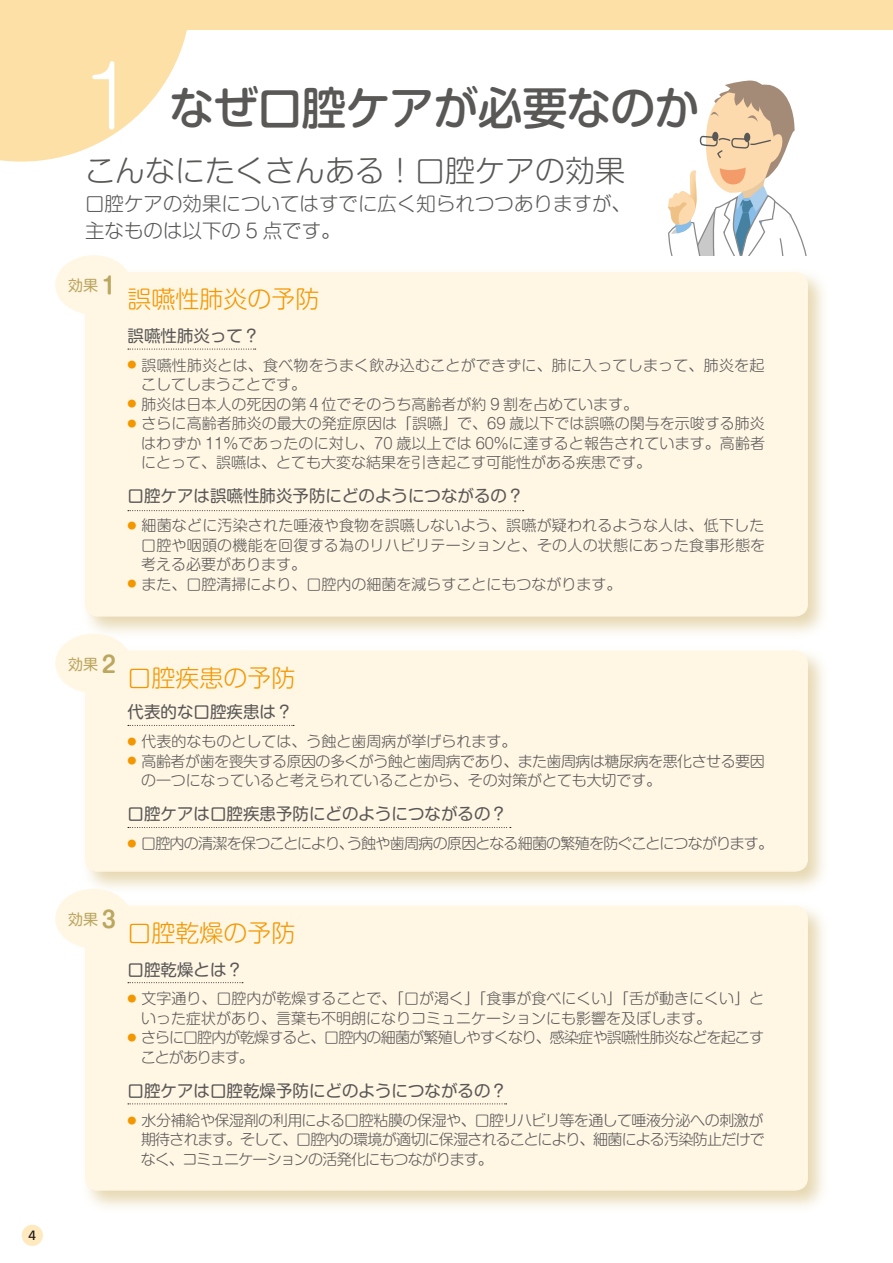
<style>
.page{position:relative;width:893px;height:1263px;background:#fff}
.page>*{position:absolute;margin:0;border:0;box-sizing:border-box;transform-origin:0 0}
.t1{font:82.5px "Shin M Go Pro Light 90 pv RKSJ H";color:#fff}
.t2{font:45px "Shin M Go Pro Medium 90 pv RKSJ H";letter-spacing:-.02em;color:#595857}
.t3{font:30px "Shin M Go Pro Light 90 pv RKSJ H";color:#595857}
.t4{font:24px "Shin M Go Pro Light 90 pv RKSJ H";color:#f39700}
.t5{font:19.5px/27px "Shin M Go Pro Light 90 pv RKSJ H";color:#595857}
.t6{font:16.5px "Shin M Go Pro Regular 90 pv RKSJ H";color:#595857}
.t7{font:15px/19.5px "Shin M Go Pro Light 90 pv RKSJ H";color:#595857;text-align:justify}
.t8{font:15px/19.5px "Shin M Go Pro Light 90 pv RKSJ H";letter-spacing:-.055em;color:#595857}
.t9{font:15px/19.5px "Shin M Go Pro Light 90 pv RKSJ H";letter-spacing:-.03em;color:#595857}
.t10{font:15px "Shin M Go Pro Regular 90 pv RKSJ H";color:#bba75f}
.t11{font:13.5px "Frutiger";color:#231916}
.s1{font-family:"Shin M Go Pro De Bold 90 pv RKSJ H";font-size:22.5px}
</style>
<div class="page">
<div style="left:22px;top:1225px;width:21px;height:21px;background:#feeabe;border-radius:50%"></div>
<div style="left:85px;top:272px;width:723px;height:345px;background:#fff6e4;border-radius:13px"></div>
<div style="left:85px;top:651px;width:723px;height:221px;background:#fff6e4;border-radius:13px"></div>
<div style="left:85px;top:906px;width:723px;height:285px;background:#fff6e4;border-radius:13px"></div>
<div style="left:0;top:0;width:893px;height:30px;background:#fde0a6"></div>
<svg style="left:0;top:30px;width:187px;height:132px"></svg>
<div style="left:55px;top:634px;width:77px;height:59px;background:#fff6e4;border-radius:50%"></div>
<div style="left:55px;top:889px;width:77px;height:59px;background:#fff6e4;border-radius:50%"></div>
<div style="left:55px;top:255px;width:77px;height:60px;background:#fff6e4;border-radius:50%"></div>
<svg style="left:128px;top:349px;width:128px;height:1px"></svg>
<svg style="left:128px;top:725px;width:166px;height:1px"></svg>
<svg style="left:128px;top:982px;width:115px;height:1px"></svg>
<svg style="left:128px;top:1103px;width:379px;height:1px"></svg>
<svg style="left:128px;top:510px;width:396px;height:1px"></svg>
<svg style="left:128px;top:827px;width:383px;height:1px"></svg>
<svg style="left:668px;top:80px;width:139px;height:175px"></svg>
<p class="t11" style="left:29px;top:1230px;width:9px">4</p>
<h1 class="t1" style="left:85px;top:66px;width:52px">1</h1>
<h2 class="t2" style="left:170px;top:91px;width:531px">なぜ口腔ケアが必要なのか</h2>
<h3 class="t3" style="left:85px;top:159px;width:541px">こんなにたくさんある！口腔ケアの効果</h3>
<h3 class="t5" style="left:85px;top:193px;width:547px">口腔ケアの効果についてはすでに広く知られつつありますが、主なものは以下の 5 点です。</h3>
<p class="t10" style="left:68px;top:280px;width:49px">効果 <span class="s1">1</span></p>
<h3 class="t4" style="left:128px;top:290px;width:194px">誤嚥性肺炎の予防</h3>
<p class="t6" style="left:128px;top:330px;width:134px">誤嚥性肺炎って？</p>
<p class="t7" style="left:141px;top:357px;width:625px;text-indent:-14px"><sup>●</sup> 誤嚥性肺炎とは、食べ物をうまく飲み込むことができずに、肺に入ってしまって、肺炎を起こしてしまうことです。</p>
<p class="t7" style="left:128px;top:396px;width:512px"><sup>●</sup> 肺炎は日本人の死因の第４位でそのうち高齢者が約 9 割を占めています。</p>
<p class="t7" style="left:141px;top:416px;width:625px;text-indent:-14px"><sup>●</sup> さらに高齢者肺炎の最大の発症原因は「誤嚥」で、69 歳以下では誤嚥の関与を示唆する肺炎はわずか 11%であったのに対し、70 歳以上では 60%に達すると報告されています。高齢者にとって、誤嚥は、とても大変な結果を引き起こす可能性がある疾患です。</p>
<p class="t6" style="left:128px;top:490px;width:398px">口腔ケアは誤嚥性肺炎予防にどのようにつながるの？</p>
<p class="t7" style="left:141px;top:518px;width:625px;text-indent:-14px"><sup>●</sup> 細菌などに汚染された唾液や食物を誤嚥しないよう、誤嚥が疑われるような人は、低下した口腔や咽頭の機能を回復する為のリハビリテーションと、その人の状態にあった食事形態を考える必要があります。</p>
<p class="t7" style="left:128px;top:576px;width:495px"><sup>●</sup> また、口腔清掃により、口腔内の細菌を減らすことにもつながります。</p>
<p class="t10" style="left:68px;top:658px;width:49px">効果 <span class="s1">2</span></p>
<h3 class="t4" style="left:128px;top:669px;width:170px">口腔疾患の予防</h3>
<p class="t6" style="left:128px;top:706px;width:167px">代表的な口腔疾患は？</p>
<p class="t7" style="left:128px;top:734px;width:390px"><sup>●</sup> 代表的なものとしては、う蝕と歯周病が挙げられます。</p>
<p class="t9" style="left:141px;top:753px;width:625px;text-indent:-14px"><sup>●</sup> 高齢者が歯を喪失する原因の多くがう蝕と歯周病であり、また歯周病は糖尿病を悪化させる要因の一つになっていると考えられていることから、その対策がとても大切です。</p>
<p class="t6" style="left:128px;top:808px;width:381px">口腔ケアは口腔疾患予防にどのようにつながるの？</p>
<p class="t8" style="left:128px;top:836px;width:647px"><sup>●</sup> 口腔内の清潔を保つことにより、う蝕や歯周病の原因となる細菌の繁殖を防ぐことにつながります。</p>
<p class="t10" style="left:68px;top:913px;width:49px">効果 <span class="s1">3</span></p>
<h3 class="t4" style="left:128px;top:924px;width:170px">口腔乾燥の予防</h3>
<p class="t6" style="left:128px;top:963px;width:117px">口腔乾燥とは？</p>
<p class="t7" style="left:141px;top:991px;width:624px;text-indent:-14px"><sup>●</sup> 文字通り、口腔内が乾燥することで、「口が渇く」「食事が食べにくい」「舌が動きにくい」といった症状があり、言葉も不明朗になりコミュニケーションにも影響を及ぼします。</p>
<p class="t8" style="left:141px;top:1030px;width:625px;text-indent:-13px"><sup>●</sup> さらに口腔内が乾燥すると、口腔内の細菌が繁殖しやすくなり、感染症や誤嚥性肺炎などを起こすことがあります。</p>
<p class="t6" style="left:128px;top:1085px;width:381px">口腔ケアは口腔乾燥予防にどのようにつながるの？</p>
<p class="t7" style="left:141px;top:1112px;width:625px;text-indent:-13px"><sup>●</sup> 水分補給や保湿剤の利用による口腔粘膜の保湿や、口腔リハビリ等を通して唾液分泌への刺激が期待されます。そして、口腔内の環境が適切に保湿されることにより、細菌による汚染防止だけでなく、コミュニケーションの活発化にもつながります。</p>
</div>
